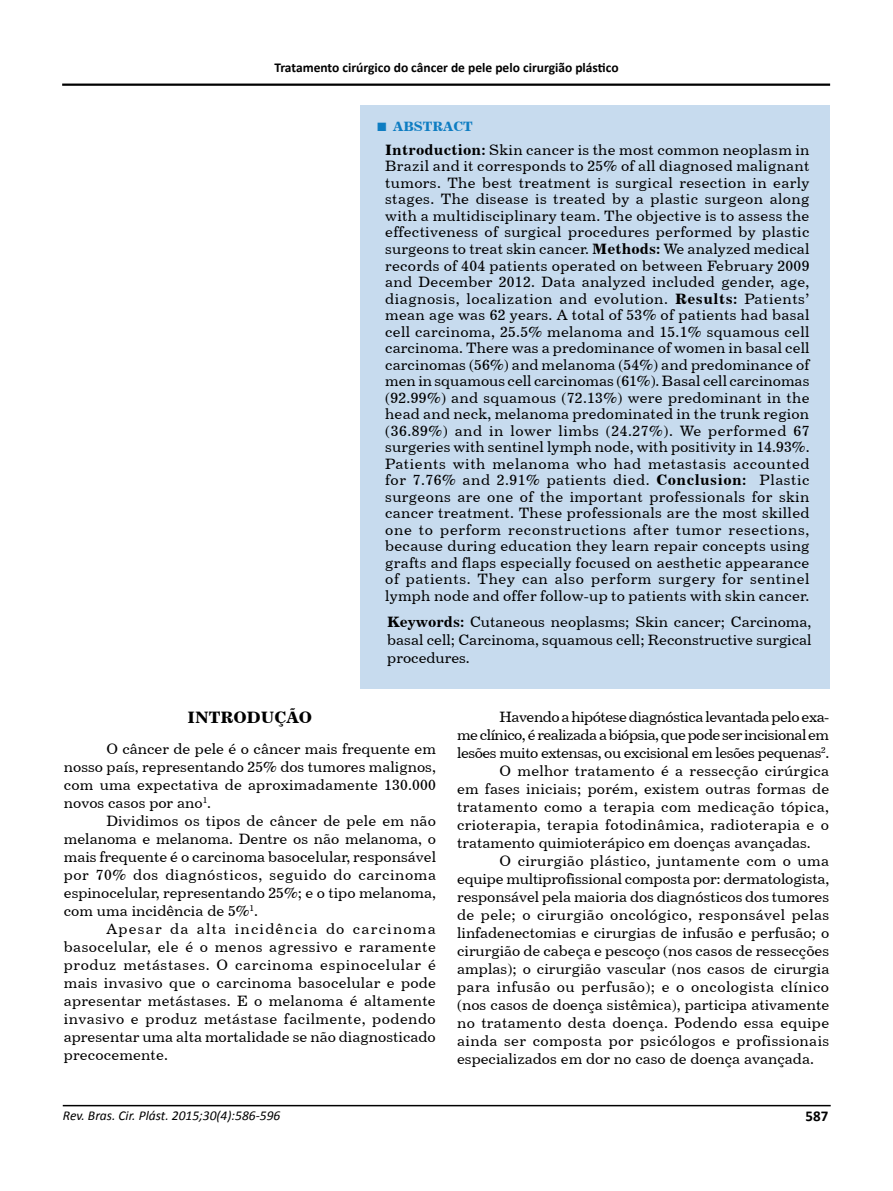
<style>
.page{position:relative;width:893px;height:1191px;background:#fff}
.page>*{position:absolute;margin:0;border:0;box-sizing:border-box;transform-origin:0 0}
.t1{font:16.5px "Century 731 BT Bold A";color:#000}
.t2{font:15px/16.5px "Century 731 BT Roman A";color:#000;text-align:justify}
.t3{font:15px "Century 731 BT Roman A";letter-spacing:.02em;color:#000}
.t4{font:15px "Century 731 BT Roman A";letter-spacing:-.03em;color:#000}
.t5{font:15px "Century 731 BT Roman A";letter-spacing:.025em;color:#000}
.t6{font:15px "Century 731 BT Roman A";letter-spacing:-.035em;color:#000}
.t7{font:15px "Century 731 BT Roman A";letter-spacing:.03em;color:#000}
.t8{font:700 15px "Calibri";color:#000}
.t9{font:700 13.5px "Calibri";color:#000}
.t10{font:italic 13.5px "Calibri";color:#000}
.t11{font:13.5px "Century 731 BT Bold A";color:#0e7dc2}
.s1{font-family:"Times New Roman";font-weight:700;font-size:18px}
.s2{font-family:"Century 731 BT Bold A"}
</style>
<div class="page">
<hr style="left:63px;top:1104px;width:768px;height:2px;background:#000">
<hr style="left:62px;top:84px;width:768px;height:2px;background:#000">
<div style="left:360px;top:105px;width:470px;height:584px;background:#c7dbee"></div>
<p class="t9" style="left:274px;top:58px;width:346px">Tratamento cirúrgico do câncer de pele pelo cirurgião plástico</p>
<p class="t11" style="left:377px;top:118px;width:98px"><span class="s1">■</span> ABSTRACT</p>
<p class="t2" style="left:385px;top:141px;width:426px"><span class="s2">Introduction:</span> Skin cancer is the most common neoplasm in Brazil and it corresponds to 25% of all diagnosed malignant tumors. The best treatment is surgical resection in early stages. The disease is treated by a plastic surgeon along with a multidisciplinary team. The objective is to assess the effectiveness of surgical procedures performed by plastic surgeons to treat skin cancer. <span class="s2">Methods:</span> We analyzed medical records of 404 patients operated on between February 2009 and December 2012. Data analyzed included gender, age, diagnosis, localization and evolution. <span class="s2">Results:</span> Patients’ mean age was 62 years. A total of 53% of patients had basal cell carcinoma, 25.5% melanoma and 15.1% squamous cell carcinoma. There was a predominance of women in basal cell carcinomas (56%) and melanoma (54%) and predominance of men in squamous cell carcinomas (61%). Basal cell carcinomas (92.99%) and squamous (72.13%) were predominant in the head and neck, melanoma predominated in the trunk region (36.89%) and in lower limbs (24.27%). We performed 67 surgeries with sentinel lymph node, with positivity in 14.93%.<br>Patients with melanoma who had metastasis accounted for 7.76% and 2.91% patients died. <span class="s2">Conclusion:</span> Plastic surgeons are one of the important professionals for skin cancer treatment. These professionals are the most skilled one to perform reconstructions after tumor resections, because during education they learn repair concepts using grafts and flaps especially focused on aesthetic appearance of patients. They can also perform surgery for sentinel lymph node and offer follow-up to patients with skin cancer.</p>
<p class="t2" style="left:387px;top:613px;width:426px;line-height:18px"><span class="s2">Keywords:</span> Cutaneous neoplasms; Skin cancer; Carcinoma, basal cell; Carcinoma, squamous cell; Reconstructive surgical procedures.</p>
<p class="t1" style="left:188px;top:707px;width:126px">INTRODUÇÃO</p>
<p class="t2" style="left:64px;top:739px;width:374px;line-height:18px;text-indent:43px">O câncer de pele é o câncer mais frequente em nosso país, representando 25% dos tumores malignos, com uma expectativa de aproximadamente 130.000 novos casos por ano<sup>1</sup>.</p>
<p class="t2" style="left:64px;top:811px;width:374px;line-height:18px;text-indent:43px">Dividimos os tipos de câncer de pele em não melanoma e melanoma. Dentre os não melanoma, o mais frequente é o carcinoma basocelular, responsável por 70% dos diagnósticos, seguido do carcinoma espinocelular, representando 25%; e o tipo melanoma, com uma incidência de 5%<sup>1</sup>.</p>
<p class="t2" style="left:64px;top:919px;width:374px;line-height:18px;text-indent:43px">Apesar da alta incidência do carcinoma basocelular, ele é o menos agressivo e raramente produz metástases. O carcinoma espinocelular é mais invasivo que o carcinoma basocelular e pode apresentar metástases. E o melanoma é altamente invasivo e produz metástase facilmente, podendo apresentar uma alta mortalidade se não diagnosticado precocemente.</p>
<p class="t4" style="left:500px;top:707px;width:331px">Havendo a hipótese diagnóstica levantada pelo exa-</p>
<p class="t6" style="left:457px;top:725px;width:374px">me clínico, é realizada a biópsia, que pode ser incisional em</p>
<p class="t4" style="left:457px;top:743px;width:374px">lesões muito extensas, ou excisional em lesões pequenas<sup>2</sup>.</p>
<p class="t2" style="left:500px;top:762px;width:331px">O melhor tratamento é a ressecção cirúrgica</p>
<p class="t2" style="left:457px;top:780px;width:374px">em fases iniciais; porém, existem outras formas de</p>
<p class="t3" style="left:457px;top:797px;width:373px">tratamento como a terapia com medicação tópica,</p>
<p class="t3" style="left:457px;top:815px;width:373px">crioterapia, terapia fotodinâmica, radioterapia e o</p>
<p class="t2" style="left:457px;top:834px;width:355px">tratamento quimioterápico em doenças avançadas.</p>
<p class="t3" style="left:500px;top:851px;width:331px">O cirurgião plástico, juntamente com o uma</p>
<p class="t2" style="left:457px;top:870px;width:374px">equipe multiprofissional composta por: dermatologista,</p>
<p class="t2" style="left:457px;top:888px;width:374px">responsável pela maioria dos diagnósticos dos tumores</p>
<p class="t5" style="left:457px;top:905px;width:374px">de pele; o cirurgião oncológico, responsável pelas</p>
<p class="t2" style="left:457px;top:924px;width:374px">linfadenectomias e cirurgias de infusão e perfusão; o</p>
<p class="t2" style="left:457px;top:942px;width:374px">cirurgião de cabeça e pescoço (nos casos de ressecções</p>
<p class="t2" style="left:457px;top:960px;width:374px">amplas); o cirurgião vascular (nos casos de cirurgia</p>
<p class="t7" style="left:457px;top:977px;width:373px">para infusão ou perfusão); e o oncologista clínico</p>
<p class="t2" style="left:457px;top:996px;width:374px">(nos casos de doença sistêmica), participa ativamente</p>
<p class="t3" style="left:457px;top:1013px;width:374px">no tratamento desta doença. Podendo essa equipe</p>
<p class="t5" style="left:457px;top:1031px;width:374px">ainda ser composta por psicólogos e profissionais</p>
<p class="t2" style="left:457px;top:1050px;width:358px">especializados em dor no caso de doença avançada.</p>
<p class="t10" style="left:63px;top:1105px;width:219px">Rev. Bras. Cir. Plást. 2015;30(4):586-596</p>
<p class="t8" style="left:806px;top:1105px;width:24px">587</p>
</div>
